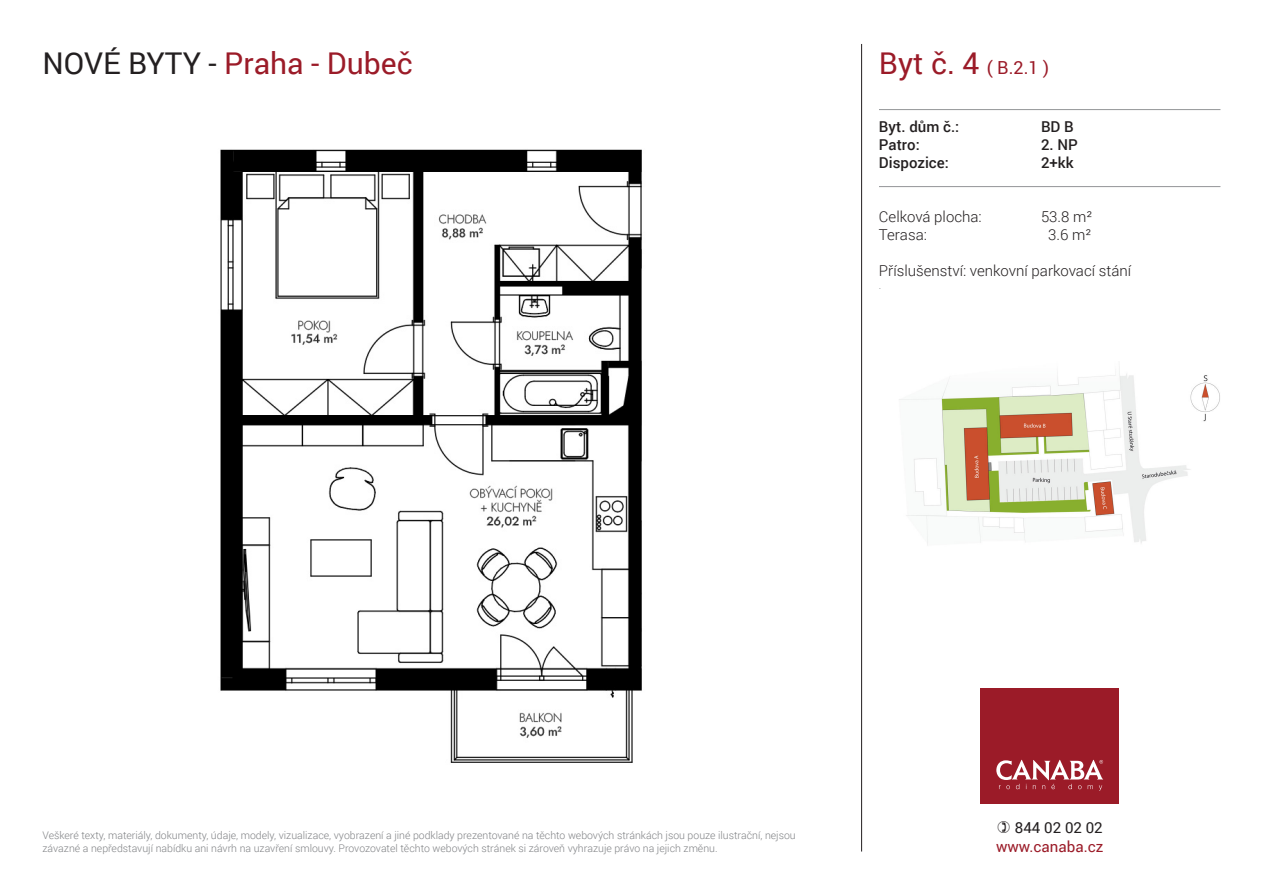
<style>
.page{position:relative;width:1263px;height:893px;background:#fff}
.page>*{position:absolute;margin:0;border:0;box-sizing:border-box;transform-origin:0 0}
.t1{font:30px "Roboto";color:#9b1b28}
.t2{font:18px "Roboto";color:#9b1b28}
.t3{font:15.15px "Roboto";color:#9b1b28}
.t4{font:15.15px "Roboto";color:#231f20}
.t5{font:300 15px "Roboto";color:#231f20}
.t6{font:500 15px "Roboto";color:#231f20}
.t7{font:300 10.5px/12.6px "Roboto";color:#808285}
.s1{color:#231f20}
.s2{font-size:30px}
</style>
<div class="page">
<hr style="left:879px;top:109px;width:341px;height:1px;background:#939598">
<hr style="left:879px;top:186px;width:341px;height:1px;background:#939598">
<img style="left:220px;top:149px;width:422px;height:614px">
<img style="left:899px;top:367px;width:321px;height:178px">
<div style="left:980px;top:688px;width:139px;height:116px;background:#9b1b28"></div>
<svg style="left:996px;top:760px;width:107px;height:31px"></svg>
<hr style="left:861px;top:44px;width:1px;height:807px;background:#231f20">
<p class="t1" style="left:43px;top:42px;width:372px"><span class="s1">NOVÉ BYTY -</span> Praha - Dubeč</p>
<p class="t2" style="left:879px;top:55px;width:172px"><span class="s2">Byt č. 4</span> ( B.2.1 )</p>
<p class="t6" style="left:879px;top:116px;width:82px">Byt. dům č.:</p>
<p class="t6" style="left:1041px;top:116px;width:34px">BD B</p>
<p class="t6" style="left:879px;top:134px;width:42px">Patro:</p>
<p class="t6" style="left:1041px;top:134px;width:38px">2. NP</p>
<p class="t6" style="left:879px;top:152px;width:71px">Dispozice:</p>
<p class="t6" style="left:1041px;top:152px;width:34px">2+kk</p>
<p class="t5" style="left:879px;top:206px;width:104px">Celková plocha:</p>
<p class="t5" style="left:1041px;top:206px;width:53px">53.8 m²</p>
<p class="t5" style="left:879px;top:224px;width:49px">Terasa:</p>
<p class="t5" style="left:1048px;top:224px;width:45px">3.6 m²</p>
<p class="t5" style="left:879px;top:260px;width:254px">Příslušenství: venkovní parkovací stání</p>
<p class="t7" style="left:879px;top:278px;width:4px">.</p>
<p class="t7" style="left:43px;top:828px;width:755px">Veškeré texty, materiály, dokumenty, údaje, modely, vizualizace, vyobrazení a jiné podklady prezentované na těchto webových stránkách jsou pouze ilustrační, nejsou závazné a nepředstavují nabídku ani návrh na uzavření smlouvy. Provozovatel těchto webových stránek si zároveň vyhrazuje právo na jejich změnu.</p>
<p class="t4" style="left:1015px;top:817px;width:89px">844 02 02 02</p>
<p class="t3" style="left:996px;top:835px;width:109px">www.canaba.cz</p>
</div>
